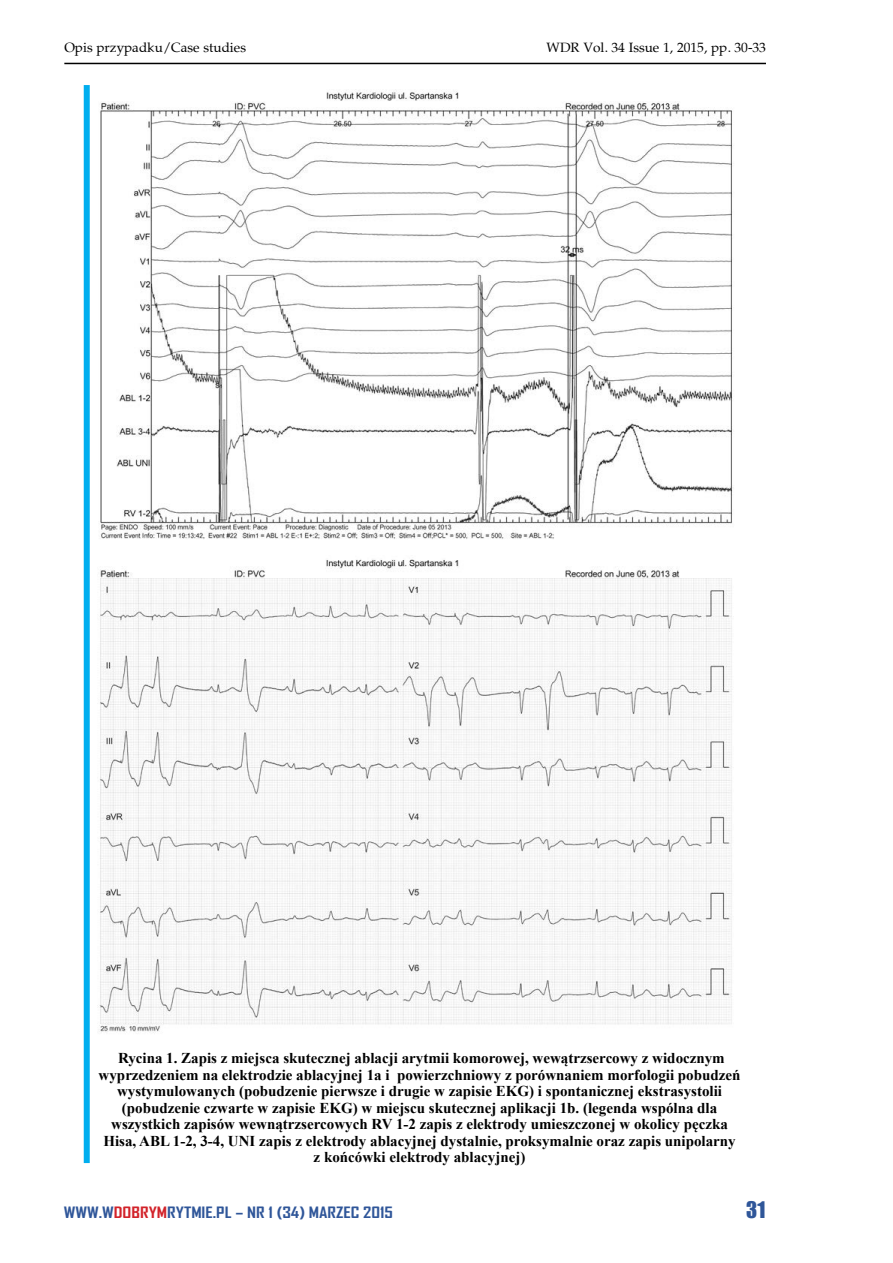
<style>
.page{position:relative;width:893px;height:1263px;background:#fff}
.page>*{position:absolute;margin:0;border:0;box-sizing:border-box;transform-origin:0 0}
.t1{font:21px "Impact";color:#2f5699}
.t2{font:700 15px/16.5px "Times New Roman";color:#000;text-align:center}
.t3{font:700 15px "Agency FB";color:#2f5699;scale:1.24 1}
.t4{font:13.5px "Palm Springs";color:#000}
.s1{color:#d2232a}
</style>
<div class="page">
<hr style="left:64px;top:63px;width:702px;height:1px;background:#000">
<img style="left:100px;top:90px;width:634px;height:449px">
<img style="left:99px;top:559px;width:633px;height:474px">
<div style="left:84px;top:85px;width:6px;height:1078px;background:#00aeef"></div>
<p class="t4" style="left:64px;top:39px;width:183px">Opis przypadku/Case studies</p>
<p class="t4" style="left:547px;top:39px;width:221px">WDR Vol. 34 Issue 1, 2015, pp. 30-33</p>
<p class="t2" style="left:99px;top:1050px;width:643px">Rycina 1. Zapis z miejsca skutecznej ablacji arytmii komorowej, wewątrzsercowy z widocznym wyprzedzeniem na elektrodzie ablacyjnej 1a i powierzchniowy z porównaniem morfologii pobudzeń wystymulowanych (pobudzenie pierwsze i drugie w zapisie EKG) i spontanicznej ekstrasystolii (pobudzenie czwarte w zapisie EKG) w miejscu skutecznej aplikacji 1b. (legenda wspólna dla wszystkich zapisów wewnątrzsercowych RV 1-2 zapis z elektrody umieszczonej w okolicy pęczka Hisa, ABL 1-2, 3-4, UNI zapis z elektrody ablacyjnej dystalnie, proksymalnie oraz zapis unipolarny z końcówki elektrody ablacyjnej)</p>
<p class="t3" style="left:64px;top:1203px;width:267px">WWW.W<span class="s1">DOBRYM</span>RYTMIE.PL – NR 1 (34) MARZEC 2015</p>
<h1 class="t1" style="left:746px;top:1193px;width:21px">31</h1>
</div>
